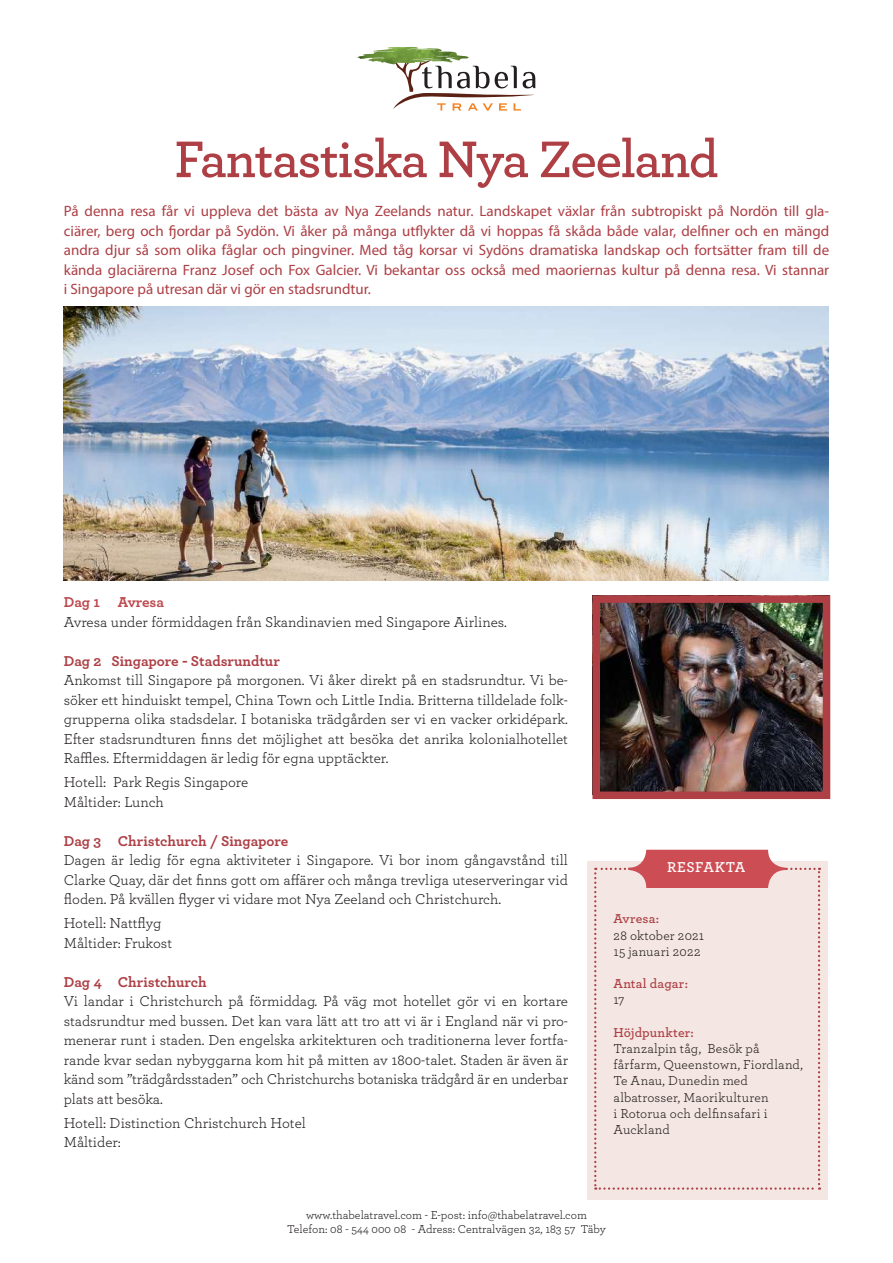
<style>
.page{position:relative;width:893px;height:1263px;background:#fff}
.page>*{position:absolute;margin:0;border:0;box-sizing:border-box;transform-origin:0 0}
.t1{font:600 54px "Archer Pro";letter-spacing:-.03em;color:#ad3f45}
.t2{font:15px/19.5px "Archer Pro";color:#231f20;text-align:justify}
.t3{font:15px/19.5px "Myriad Pro";color:#ad3f45;text-align:justify}
.t4{font:700 15px "Archer Pro";color:#ad3f45}
.t5{font:700 15px "Archer Pro";letter-spacing:-.005em;color:#bd474d}
.t6{font:600 15px "Archer Pro";letter-spacing:.04em;color:#fff}
.t7{font:13.5px/16.2px "Archer Pro";letter-spacing:.015em;color:#231f20}
.t8{font:600 13.5px "Archer Pro";letter-spacing:.01em;color:#ad3f45}
.t9{font:12px/14.4px "Archer Pro";color:#231f20;text-align:center}
</style>
<div class="page">
<img style="left:64px;top:306px;width:764px;height:274px">
<div style="left:587px;top:861px;width:241px;height:338px;background:#f4e6e2"></div>
<svg style="left:594px;top:868px;width:226px;height:322px"></svg>
<div style="left:628px;top:850px;width:158px;height:38px;background:#cc4d53;border-radius:18px"></div>
<img style="left:601px;top:604px;width:220px;height:186px">
<div style="left:592px;top:595px;width:238px;height:204px;border:8px solid #ad3f45"></div>
<img style="left:357px;top:47px;width:61px;height:12px">
<svg style="left:365px;top:48px;width:170px;height:63px"></svg>
<h1 class="t1" style="left:174px;top:119px;width:546px">Fantastiska Nya Zeeland</h1>
<p class="t3" style="left:64px;top:201px;width:767px">På denna resa får vi uppleva det bästa av Nya Zeelands natur. Landskapet växlar från subtropiskt på Nordön till gla&shy;ciärer, berg och fjordar på Sydön. Vi åker på många utflykter då vi hoppas få skåda både valar, delfiner och en mängd andra djur så som olika fåglar och pingviner. Med tåg korsar vi Sydöns dramatiska landskap och fortsätter fram till de kända glaciärerna Franz Josef och Fox Galcier. Vi bekantar oss också med maoriernas kultur på denna resa. Vi stannar i Singapore på utresan där vi gör en stadsrundtur.</p>
<p class="t5" style="left:64px;top:590px;width:102px">Dag 1 Avresa</p>
<p class="t2" style="left:64px;top:611px;width:445px">Avresa under förmiddagen från Skandinavien med Singapore Airlines.</p>
<p class="t4" style="left:64px;top:649px;width:218px">Dag 2 Singapore - Stadsrundtur</p>
<p class="t2" style="left:64px;top:670px;width:506px">Ankomst till Singapore på morgonen. Vi åker direkt på en stadsrundtur. Vi be&shy;söker ett hinduiskt tempel, China Town och Little India. Britterna tilldelade folk&shy;grupperna olika stadsdelar. I botaniska trädgården ser vi en vacker orkidépark.<br>Efter stadsrundturen finns det möjlighet att besöka det anrika kolonialhotellet Raffles. Eftermiddagen är ledig för egna upptäckter.</p>
<p class="t2" style="left:64px;top:772px;width:186px">Hotell: Park Regis Singapore<br>Måltider: Lunch</p>
<p class="t4" style="left:64px;top:829px;width:226px">Dag 3 Christchurch / Singapore</p>
<p class="t2" style="left:64px;top:850px;width:506px">Dagen är ledig för egna aktiviteter i Singapore. Vi bor inom gångavstånd till Clarke Quay, där det finns gott om affärer och många trevliga uteserveringar vid floden. På kvällen flyger vi vidare mot Nya Zeeland och Christchurch.</p>
<p class="t2" style="left:64px;top:913px;width:110px">Hotell: Nattflyg<br>Måltider: Frukost</p>
<p class="t4" style="left:64px;top:970px;width:145px">Dag 4 Christchurch</p>
<p class="t2" style="left:64px;top:991px;width:506px">Vi landar i Christchurch på förmiddag. På väg mot hotellet gör vi en kortare stadsrundtur med bussen. Det kan vara lätt att tro att vi är i England när vi pro&shy;menerar runt i staden. Den engelska arkitekturen och traditionerna lever fortfa&shy;rande kvar sedan nybyggarna kom hit på mitten av 1800-talet. Staden är även är känd som ”trädgårdsstaden” och Christchurchs botaniska trädgård är en underbar plats att besöka.</p>
<p class="t2" style="left:64px;top:1112px;width:244px">Hotell: Distinction Christchurch Hotel<br>Måltider:</p>
<p class="t6" style="left:667px;top:856px;width:80px">RESFAKTA</p>
<p class="t8" style="left:613px;top:909px;width:47px">Avresa:</p>
<p class="t7" style="left:613px;top:926px;width:92px">28 oktober 2021<br>15 januari 2022</p>
<p class="t8" style="left:613px;top:973px;width:76px">Antal dagar:</p>
<p class="t7" style="left:613px;top:991px;width:13px">17</p>
<p class="t8" style="left:613px;top:1022px;width:82px">Höjdpunkter:</p>
<p class="t7" style="left:613px;top:1040px;width:191px">Tranzalpin tåg, Besök på fårfarm, Queenstown, Fiordland,<br>Te Anau, Dunedin med albatrosser, Maorikulturen<br>i Rotorua och delfinsafari i<br>Auckland</p>
<p class="t9" style="left:287px;top:1207px;width:320px">www.thabelatravel.com - E-post: info@thabelatravel.com<br>Telefon: 08 - 544 000 08 - Adress: Centralvägen 32, 183 57 Täby</p>
</div>
